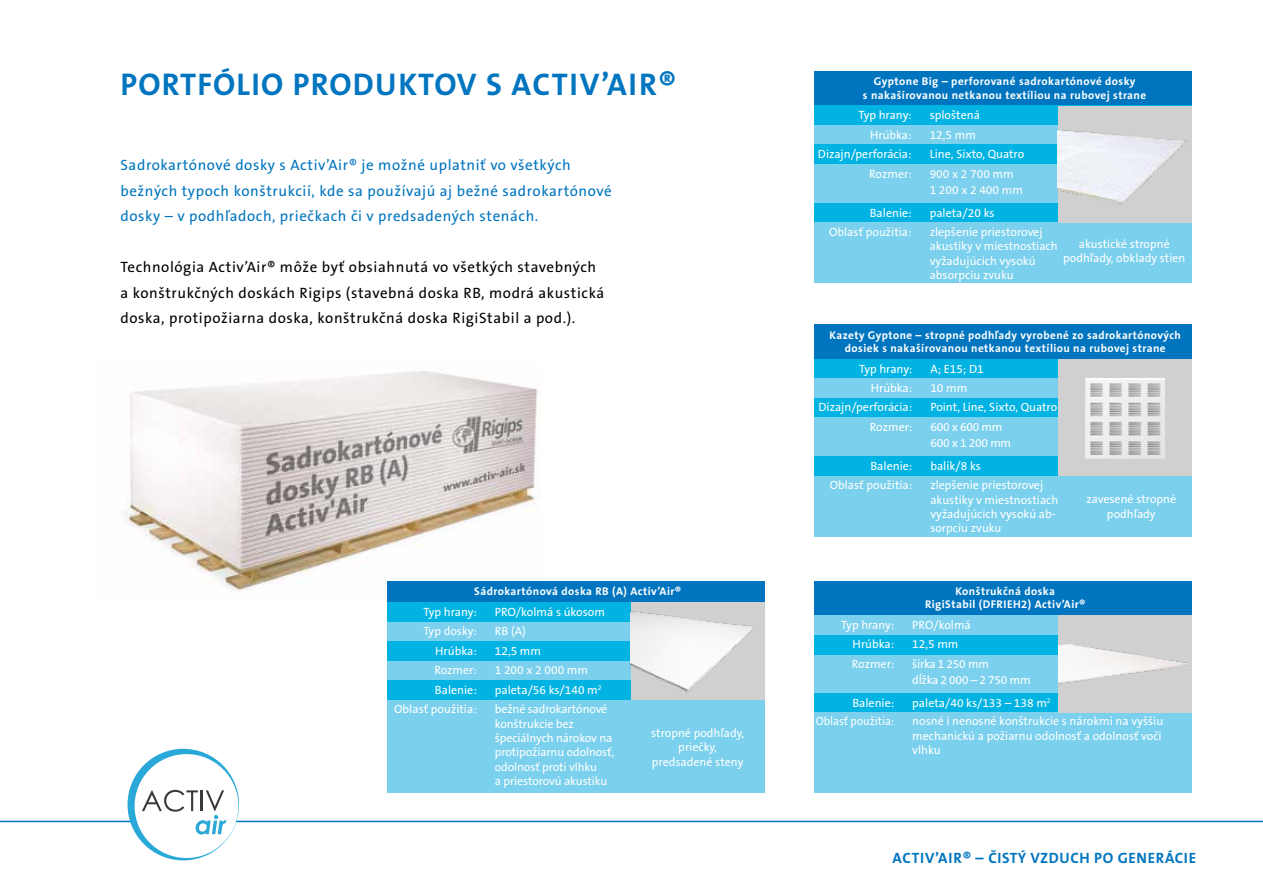
<style>
.page{position:relative;width:1263px;height:893px;background:#fff}
.page>*{position:absolute;margin:0;border:0;box-sizing:border-box;transform-origin:0 0}
.t1{font:700 31.5px "The Sans B W7";letter-spacing:.04em;color:#0075bf}
.t2{font:15px/25.5px "The Sans B W5 Plain";letter-spacing:.04em;color:#000}
.t3{font:15px/25.5px "The Sans B W5 Plain";letter-spacing:.04em;color:#0075bf}
.t4{font:700 15px "The Sans B W7";letter-spacing:.04em;color:#0075bf}
.t5{font:12px/14.4px "The Sans B W5 Plain";color:#fff}
.t6{font:12px/16.5px "The Sans B W5 Plain";letter-spacing:-.02em;color:#fff}
.t7{font:12px "The Sans B W5 Plain";color:#fff;scale:.95 1}
.t8{font:700 11.25px/13.5px "The Sans B W7";letter-spacing:.04em;color:#fff;text-align:center}
</style>
<div class="page">
<div style="left:814px;top:654px;width:378px;height:20px;background:#7ad0ed"></div>
<div style="left:814px;top:665px;width:378px;height:28px;background:#7ad0ed"></div>
<hr style="left:0;top:821px;width:1263px;height:1px;background:#0075bf">
<img style="left:124px;top:371px;width:416px;height:220px">
<svg style="left:128px;top:749px;width:111px;height:111px"></svg>
<div style="left:814px;top:325px;width:378px;height:34px;background:#0075bf"></div>
<div style="left:814px;top:581px;width:378px;height:34px;background:#0075bf"></div>
<div style="left:814px;top:359px;width:378px;height:20px;background:#00b3e3"></div>
<div style="left:814px;top:615px;width:378px;height:20px;background:#7ad0ed"></div>
<div style="left:814px;top:379px;width:378px;height:19px;background:#7ad0ed"></div>
<div style="left:814px;top:635px;width:378px;height:19px;background:#00b3e3"></div>
<div style="left:814px;top:398px;width:378px;height:19px;background:#00b3e3"></div>
<div style="left:814px;top:417px;width:378px;height:20px;background:#7ad0ed"></div>
<div style="left:814px;top:434px;width:378px;height:22px;background:#7ad0ed"></div>
<div style="left:814px;top:456px;width:378px;height:20px;background:#00b3e3"></div>
<div style="left:814px;top:693px;width:378px;height:20px;background:#00b3e3"></div>
<div style="left:814px;top:476px;width:378px;height:60px;background:#7ad0ed"></div>
<div style="left:814px;top:712px;width:378px;height:80px;background:#7ad0ed"></div>
<div style="left:1058px;top:359px;width:134px;height:117px;background:#d0d0d0"></div>
<div style="left:1058px;top:615px;width:134px;height:98px;background:#d0d0d0"></div>
<img style="left:1058px;top:644px;width:128px;height:40px">
<div style="left:387px;top:581px;width:377px;height:22px;background:#0075bf"></div>
<div style="left:387px;top:603px;width:377px;height:19px;background:#00b3e3"></div>
<div style="left:387px;top:622px;width:377px;height:19px;background:#7ad0ed"></div>
<div style="left:387px;top:641px;width:377px;height:20px;background:#00b3e3"></div>
<div style="left:387px;top:661px;width:377px;height:19px;background:#7ad0ed"></div>
<div style="left:387px;top:680px;width:377px;height:20px;background:#00b3e3"></div>
<div style="left:387px;top:700px;width:377px;height:92px;background:#7ad0ed"></div>
<div style="left:631px;top:603px;width:133px;height:97px;background:#d0d0d0"></div>
<img style="left:631px;top:611px;width:123px;height:81px">
<div style="left:814px;top:71px;width:377px;height:35px;background:#0075bf"></div>
<div style="left:814px;top:106px;width:377px;height:19px;background:#00b3e3"></div>
<div style="left:814px;top:125px;width:377px;height:20px;background:#7ad0ed"></div>
<div style="left:814px;top:145px;width:377px;height:19px;background:#00b3e3"></div>
<div style="left:814px;top:164px;width:377px;height:39px;background:#7ad0ed"></div>
<div style="left:814px;top:203px;width:377px;height:19px;background:#00b3e3"></div>
<div style="left:814px;top:222px;width:377px;height:61px;background:#7ad0ed"></div>
<div style="left:1058px;top:106px;width:133px;height:116px;background:#d0d0d0"></div>
<img style="left:1058px;top:130px;width:129px;height:74px">
<img style="left:1085px;top:379px;width:80px;height:79px">
<h1 class="t1" style="left:120px;top:64px;width:557px">PORTFÓLIO PRODUKTOV S Activ’Air®</h1>
<p class="t3" style="left:120px;top:153px;width:493px">Sadrokartónové dosky s Activ’Air® je možné uplatniť vo všetkých bežných typoch konštrukcií, kde sa používajú aj bežné sadrokartónové dosky – v podhľadoch, priečkach či v predsadených stenách.</p>
<p class="t2" style="left:120px;top:255px;width:485px">Technológia Activ’Air® môže byť obsiahnutá vo všetkých stavebných a konštrukčných doskách Rigips (stavebná doska RB, modrá akustická doska, protipožiarna doska, konštrukčná doska RigiStabil a pod.).</p>
<p class="t8" style="left:474px;top:584px;width:208px">Sádrokartónová doska RB (A) Activ’Air®</p>
<p class="t5" style="left:424px;top:605px;width:55px">Typ hrany:</p>
<p class="t5" style="left:495px;top:605px;width:112px">PRO/kolmá s úkosom</p>
<p class="t5" style="left:423px;top:624px;width:55px">Typ dosky:</p>
<p class="t5" style="left:495px;top:624px;width:32px">RB (A)</p>
<p class="t5" style="left:435px;top:644px;width:43px">Hrúbka:</p>
<p class="t5" style="left:495px;top:644px;width:48px">12,5 mm</p>
<p class="t5" style="left:434px;top:663px;width:44px">Rozmer:</p>
<p class="t5" style="left:495px;top:663px;width:95px">1 200 x 2 000 mm</p>
<p class="t5" style="left:435px;top:683px;width:43px">Balenie:</p>
<p class="t5" style="left:495px;top:683px;width:108px">paleta/56 ks/140 m<sup>2</sup></p>
<p class="t5" style="left:394px;top:702px;width:84px">Oblasť použitia:</p>
<p class="t5" style="left:495px;top:702px;width:121px">bežné sadrokartónové konštrukcie bez špeciálnych nárokov na protipožiarnu odolnosť, odolnosť proti vlhku<br>a priestorovú akustiku</p>
<p class="t5" style="left:651px;top:726px;width:95px;text-align:center">stropné podhľady, priečky, predsadené steny</p>
<p class="t8" style="left:863px;top:75px;width:285px">Gyptone Big – perforované sadrokartónové dosky<br>s nakašírovanou netkanou textíliou na rubovej strane</p>
<p class="t5" style="left:858px;top:108px;width:55px">Typ hrany:</p>
<p class="t5" style="left:930px;top:108px;width:52px">sploštená</p>
<p class="t5" style="left:870px;top:127px;width:43px">Hrúbka:</p>
<p class="t5" style="left:930px;top:127px;width:48px">12,5 mm</p>
<p class="t5" style="left:818px;top:147px;width:95px">Dizajn/perforácia:</p>
<p class="t5" style="left:930px;top:147px;width:96px">Line, Sixto, Quatro</p>
<p class="t5" style="left:869px;top:166px;width:44px">Rozmer:</p>
<p class="t5" style="left:930px;top:165px;width:95px;line-height:16.5px">900 x 2 700 mm<br>1 200 x 2 400 mm</p>
<p class="t5" style="left:870px;top:206px;width:43px">Balenie:</p>
<p class="t5" style="left:930px;top:206px;width:66px">paleta/20 ks</p>
<p class="t5" style="left:829px;top:225px;width:84px">Oblasť použitia:</p>
<p class="t5" style="left:930px;top:225px;width:130px">zlepšenie priestorovej akustiky v miestnostiach vyžadujúcich vysokú absorpciu zvuku</p>
<p class="t5" style="left:1063px;top:237px;width:124px;text-align:center">akustické stropné podhľady, obklady stien</p>
<p class="t8" style="left:830px;top:328px;width:353px">Kazety Gyptone – stropné podhľady vyrobené zo sadrokartónových dosiek s nakašírovanou netkanou textíliou na rubovej strane</p>
<p class="t5" style="left:859px;top:361px;width:55px">Typ hrany:</p>
<p class="t5" style="left:871px;top:381px;width:43px">Hrúbka:</p>
<p class="t5" style="left:930px;top:361px;width:55px">A; E15; D1</p>
<p class="t5" style="left:930px;top:381px;width:38px">10 mm</p>
<p class="t5" style="left:818px;top:400px;width:95px">Dizajn/perforácia:</p>
<p class="t5" style="left:930px;top:400px;width:128px">Point, Line, Sixto, Quatro</p>
<p class="t5" style="left:870px;top:420px;width:44px">Rozmer:</p>
<p class="t6" style="left:930px;top:419px;width:82px">600 x 600 mm<br>600 x 1 200 mm</p>
<p class="t5" style="left:870px;top:459px;width:43px">Balenie:</p>
<p class="t5" style="left:830px;top:478px;width:84px">Oblasť použitia:</p>
<p class="t5" style="left:930px;top:459px;width:52px">balík/8 ks</p>
<p class="t5" style="left:930px;top:478px;width:130px">zlepšenie priestorovej akustiky v miestnostiach vyžadujúcich vysokú ab&shy;sorpciu zvuku</p>
<p class="t5" style="left:1086px;top:492px;width:91px;text-align:center">zavesené stropné podhľady</p>
<p class="t8" style="left:925px;top:584px;width:162px">Konštrukčná doska<br>RigiStabil (DFRI EH2) Activ’Air®</p>
<p class="t5" style="left:841px;top:618px;width:55px">Typ hrany:</p>
<p class="t5" style="left:912px;top:618px;width:60px">PRO/kolmá</p>
<p class="t5" style="left:853px;top:637px;width:43px">Hrúbka:</p>
<p class="t5" style="left:912px;top:637px;width:48px">12,5 mm</p>
<p class="t5" style="left:852px;top:656px;width:44px">Rozmer:</p>
<p class="t6" style="left:912px;top:655px;width:120px">šírka 1 250 mm<br>dĺžka 2 000 – 2 750 mm</p>
<p class="t5" style="left:852px;top:696px;width:43px">Balenie:</p>
<p class="t5" style="left:912px;top:696px;width:140px">paleta/40 ks/133 – 138 m<sup>2</sup></p>
<p class="t7" style="left:816px;top:714px;width:84px">Oblasť použitia:</p>
<p class="t5" style="left:912px;top:714px;width:252px">nosné i nenosné konštrukcie s nárokmi na vyššiu mechanickú a požiarnu odolnosť a odolnosť voči vlhku</p>
<p class="t4" style="left:893px;top:848px;width:305px">Activ’Air® – ČISTÝ VZDUCH PO GENERÁCI E</p>
</div>
